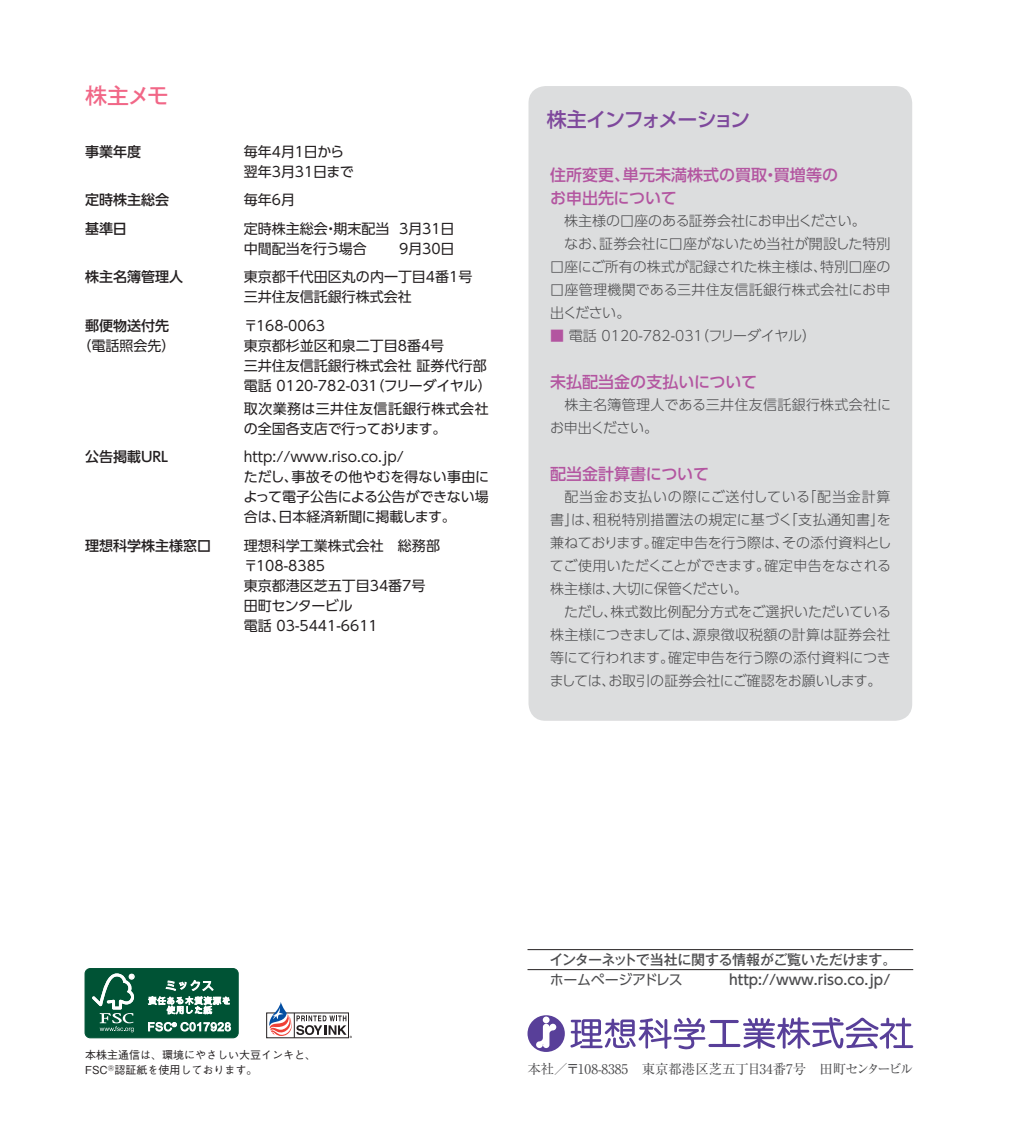
<style>
.page{position:relative;width:1021px;height:1134px;background:#fff}
.page>*{position:absolute;margin:0;border:0;box-sizing:border-box;transform-origin:0 0}
.t1{font:22px "Gothic MB101 Pro Medium 90 pv RKSJ H";color:#f16787}
.t2{font:20px "UD Shin Go Pro Medium 90 pv RKSJ H";letter-spacing:-.065em;color:#7e489c}
.t3{font:16px/23px "UD Shin Go Pro Medium 90 pv RKSJ H";color:#b355a0}
.t4{font:14px/23px "UD Shin Go Pro Light 90 pv RKSJ H";color:#4c4c4e;text-align:justify}
.t5{font:14px/20px "UD Shin Go Pro Regular 90 pv RKSJ H";color:#231f20}
.t6{font:14px "UD Shin Go Pro Medium 90 pv RKSJ H";color:#231f20}
.t7{font:14px/23px "UD Shin Go Pro Light 90 pv RKSJ H";letter-spacing:.02em;color:#4c4c4e}
.t8{font:14px "Gothic MB101 Pro Medium 90 pv RKSJ H";letter-spacing:-.03em;color:#4c4c4e}
.t9{font:14px "UD Shin Go Pro Medium 90 pv RKSJ H";color:#4c4c4e}
.t10{font:14px "UD Shin Go Pro Regular 90 pv RKSJ H";letter-spacing:-.03em;color:#4c4c4e}
.t11{font:13.4px "Ryumin Pro Regular 90 pv RKSJ H";color:#4c4c4e}
.t12{font:11px/15px "Gothic BBB Pro Medium 90 pv RKSJ H";color:#231f20}
.s1{color:#b355a0}
</style>
<div class="page">
<div style="left:528px;top:86px;width:384px;height:635px;background:#dcddde;border-radius:17px"></div>
<hr style="left:527px;top:949px;width:386px;height:1px;background:#231f20">
<hr style="left:527px;top:969px;width:386px;height:1px;background:#231f20">
<svg style="left:527px;top:1015px;width:386px;height:37px"></svg>
<div style="left:266px;top:1013px;width:83px;height:25px;border:1px solid #231f20"></div>
<svg style="left:269px;top:1002px;width:83px;height:36px"></svg>
<div style="left:85px;top:968px;width:153px;height:70px;background:#005335;border-radius:5px"></div>
<div style="left:84px;top:968px;width:155px;height:70px;border:1px solid #005335;border-radius:5px"></div>
<svg style="left:92px;top:973px;width:42px;height:59px"></svg>
<svg style="left:166px;top:980px;width:48px;height:11px"></svg>
<svg style="left:148px;top:997px;width:81px;height:17px"></svg>
<svg style="left:148px;top:1022px;width:83px;height:9px"></svg>
<h1 class="t1" style="left:85px;top:88px;width:85px">株主メモ</h1>
<p class="t6" style="left:85px;top:146px;width:57px">事業年度</p>
<p class="t5" style="left:244px;top:144px;width:111px">毎年4月1日から翌年3月31日まで</p>
<p class="t6" style="left:85px;top:195px;width:85px">定時株主総会</p>
<p class="t5" style="left:244px;top:192px;width:53px">毎年6月</p>
<p class="t6" style="left:85px;top:223px;width:43px">基準日</p>
<p class="t5" style="left:244px;top:221px;width:212px">定時株主総会・期末配当 3月31日中間配当を行う場合</p>
<p class="t5" style="left:399px;top:241px;width:57px">9月30日</p>
<p class="t6" style="left:85px;top:272px;width:99px">株主名簿管理人</p>
<p class="t5" style="left:244px;top:269px;width:230px">東京都千代田区丸の内一丁目4番1号三井住友信託銀行株式会社</p>
<p class="t6" style="left:85px;top:320px;width:85px">郵便物送付先</p>
<p class="t5" style="left:244px;top:318px;width:83px">〒168-0063</p>
<p class="t5" style="left:78px;top:338px;width:99px">（電話照会先）</p>
<p class="t5" style="left:244px;top:338px;width:249px">東京都杉並区和泉二丁目8番4号<br>三井住友信託銀行株式会社 証券代行部電話 0120-782-031（フリーダイヤル）</p>
<p class="t5" style="left:244px;top:400px;width:246px">取次業務は三井住友信託銀行株式会社の全国各支店で行っております。</p>
<p class="t6" style="left:85px;top:452px;width:84px">公告掲載URL</p>
<p class="t5" style="left:243px;top:449px;width:247px">http://www.riso.co.jp/<br>ただし、事故その他やむを得ない事由によって電子公告による公告ができない場合は、日本経済新聞に掲載します。</p>
<p class="t6" style="left:85px;top:540px;width:127px">理想科学株主様窓口</p>
<p class="t5" style="left:244px;top:537px;width:198px">理想科学工業株式会社　総務部〒108-8385　<br>東京都港区芝五丁目34番7号田町センタービル<br>電話 03-5441-6611</p>
<h2 class="t2" style="left:547px;top:112px;width:205px">株主インフォメーション</h2>
<p class="t3" style="left:550px;top:166px;width:289px">住所変更、単元未満株式の買取・買増等のお申出先について</p>
<p class="t4" style="left:550px;top:211px;width:342px;text-align:left">　株主様の口座のある証券会社にお申出ください。<br>　なお、証券会社に口座がないため当社が開設した特別口座にご所有の株式が記録された株主様は、特別口座の口座管理機関である三井住友信託銀行株式会社にお申出ください。</p>
<p class="t4" style="left:550px;top:326px;width:267px"><span class="s1">■</span> 電話 0120-782-031（フリーダイヤル）</p>
<p class="t3" style="left:550px;top:373px;width:208px">未払配当金の支払いについて</p>
<p class="t7" style="left:550px;top:395px;width:342px">　株主名簿管理人である三井住友信託銀行株式会社にお申出ください。</p>
<p class="t3" style="left:550px;top:465px;width:160px">配当金計算書について</p>
<p class="t4" style="left:550px;top:487px;width:343px;text-indent:14px">配当金お支払いの際にご送付している「配当金計算書」は、租税特別措置法の規定に基づく「支払通知書」を兼ねております。確定申告を行う際は、その添付資料としてご使用いただくことができます。確定申告をなされる株主様は、大切に保管ください。</p>
<p class="t4" style="left:549px;top:602px;width:343px;text-indent:14px">ただし、株式数比例配分方式をご選択いただいている株主様につきましては、源泉徴収税額の計算は証券会社等にて行われます。確定申告を行う際の添付資料につきましては、お取引の証券会社にご確認をお願いします。</p>
<p class="t12" style="left:85px;top:1048px;width:233px">本株主通信は、環境にやさしい大豆インキと、<br>FSC<sup>®</sup>認証紙を使用しております。</p>
<p class="t8" style="left:550px;top:955px;width:348px">インターネットで当社に関する情報がご覧いただけます。</p>
<p class="t10" style="left:550px;top:975px;width:162px">ホームページアドレス　　</p>
<p class="t9" style="left:729px;top:975px;width:163px">http://www.riso.co.jp/</p>
<p class="t11" style="left:527px;top:1064px;width:387px">本社／〒108-8385　東京都港区芝五丁目34番7号　田町センタービル</p>
</div>
